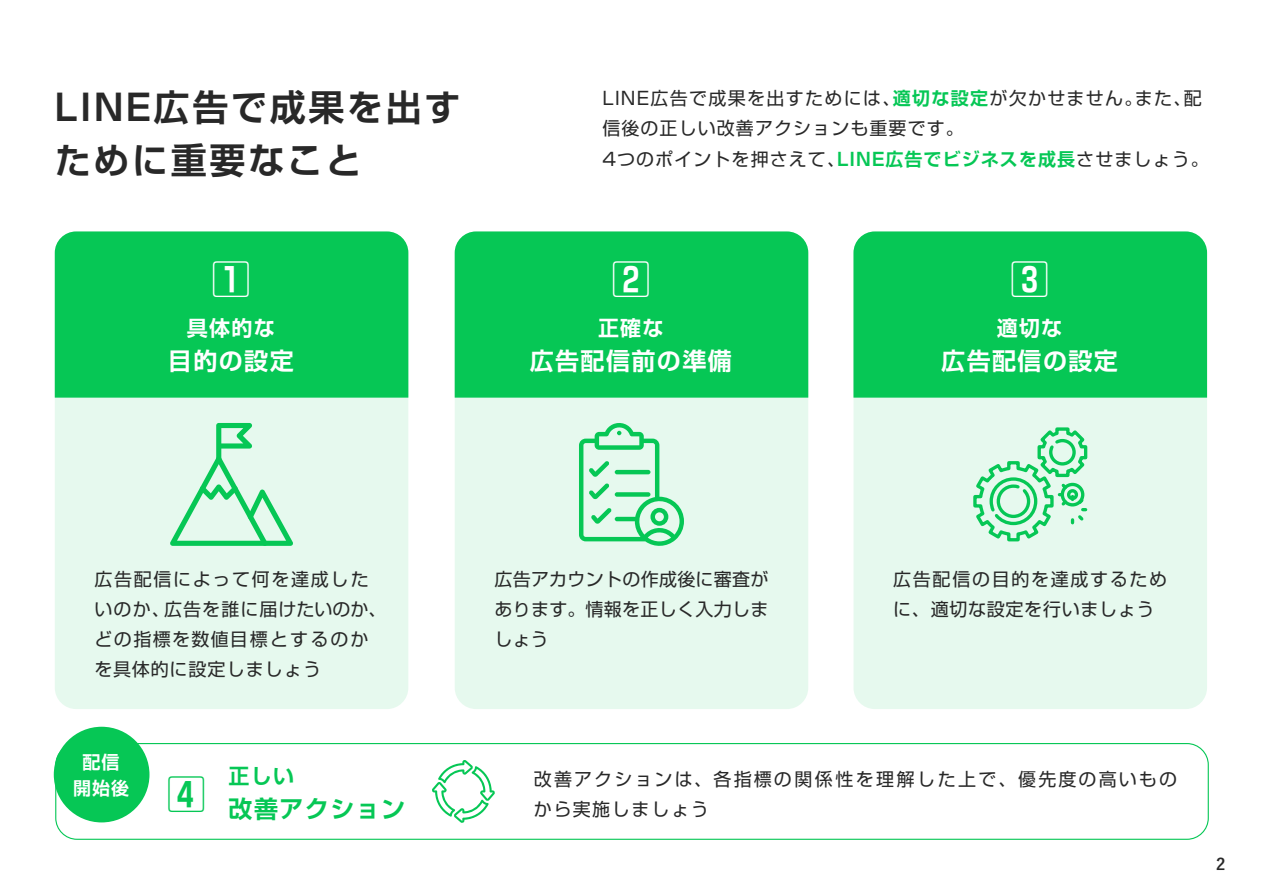
<style>
.page{position:relative;width:1263px;height:893px;background:#fff}
.page>*{position:absolute;margin:0;border:0;box-sizing:border-box;transform-origin:0 0}
.t1{font:700 39px "Shin Go Pro De";color:#fff}
.t2{font:700 39px "Shin Go Pro De";color:#06c755}
.t3{font:700 36px/53.1px "Shin Go Pro De";letter-spacing:.075em;color:#282828}
.t4{font:700 24px "Shin Go Pro De";letter-spacing:.06em;color:#fff}
.t5{font:700 24px "Shin Go Pro De";letter-spacing:.06em;color:#06c755}
.t6{font:700 21px "Shin Go Pro De";letter-spacing:.06em;color:#fff}
.t7{font:700 21px "Shin Go Pro De";color:#06c755}
.t8{font:18px/30px "Shin Go Pro";letter-spacing:.06em;color:#282828}
.t9{font:18px "Shin Go Pro";letter-spacing:.115em;color:#282828}
.t10{font:18px/30px "Shin Go Pro";letter-spacing:.095em;color:#282828}
.t11{font:18px "Shin Go Pro";letter-spacing:.09em;color:#282828}
.t12{font:700 18px/25.5px "Shin Go Pro De";color:#fff;text-align:center}
.t13{font:700 16.2px "Yu Go";color:#282828}
.s1{font-family:"Shin Go Pro De";font-weight:700;color:#06c755}
</style>
<div class="page">
<svg style="left:55px;top:231px;width:353px;height:478px;background:#90e5b3"></svg>
<svg style="left:455px;top:231px;width:353px;height:478px;background:#91e6b4"></svg>
<svg style="left:853px;top:231px;width:354px;height:478px;background:#91e6b4"></svg>
<svg style="left:170px;top:423px;width:123px;height:123px;background:#bdefd2"></svg>
<svg style="left:579px;top:421px;width:105px;height:127px;background:#adecc7"></svg>
<svg style="left:973px;top:427px;width:114px;height:114px;background:#b1edca"></svg>
<div style="left:1067px;top:489px;width:11px;height:11px;border:3px solid #06c755;border-radius:50%"></div>
<svg style="left:432px;top:760px;width:63px;height:63px"></svg>
<div style="left:55px;top:743px;width:1154px;height:97px;border:1px solid #06c755;border-radius:21px"></div>
<div style="left:54px;top:727px;width:95px;height:95px;background:#06c755;border-radius:50%"></div>
<h2 class="t3" style="left:55px;top:77px;width:407px">LINE広告で成果を出すために重要なこと</h2>
<p class="t8" style="left:602px;top:81px;width:608px">LINE広告で成果を出すためには、<span class="s1">適切な設定</span>が欠かせません。また、配信後の正しい改善アクションも重要です。<br>4つのポイントを押さえて、<span class="s1">LINE広告でビジネスを成長</span>させましょう。</p>
<h1 class="t1" style="left:212px;top:247px;width:40px">1</h1>
<p class="t6" style="left:187px;top:310px;width:89px">具体的な</p>
<h3 class="t4" style="left:168px;top:341px;width:127px">目的の設定</h3>
<h1 class="t1" style="left:611px;top:247px;width:40px">2</h1>
<p class="t6" style="left:598px;top:310px;width:67px">正確な</p>
<h3 class="t4" style="left:530px;top:341px;width:204px">広告配信前の準備</h3>
<h1 class="t1" style="left:1010px;top:247px;width:40px">3</h1>
<p class="t6" style="left:997px;top:310px;width:67px">適切な</p>
<h3 class="t4" style="left:941px;top:341px;width:178px">広告配信の設定</h3>
<p class="t8" style="left:95px;top:562px;width:294px">広告配信によって何を達成したいのか、広告を誰に届けたいのか、どの指標を数値目標とするのかを具体的に設定しましょう</p>
<p class="t12" style="left:73px;top:747px;width:58px">配信開始後</p>
<h1 class="t2" style="left:167px;top:762px;width:40px">4</h1>
<p class="t7" style="left:229px;top:759px;width:67px">正しい</p>
<h3 class="t5" style="left:229px;top:789px;width:178px">改善アクション</h3>
<p class="t8" style="left:494px;top:562px;width:276px;text-align:justify">広告アカウントの作成後に審査があります。情報を正しく入力しましょう</p>
<p class="t10" style="left:893px;top:562px;width:275px">広告配信の目的を達成するために、適切な設定を行いましょう</p>
<p class="t9" style="left:534px;top:764px;width:644px">改善アクションは、各指標の関係性を理解した上で、優先度の高いもの</p>
<p class="t11" style="left:534px;top:794px;width:176px">から実施しましょう</p>
<p class="t13" style="left:1216px;top:855px;width:11px">2</p>
</div>
